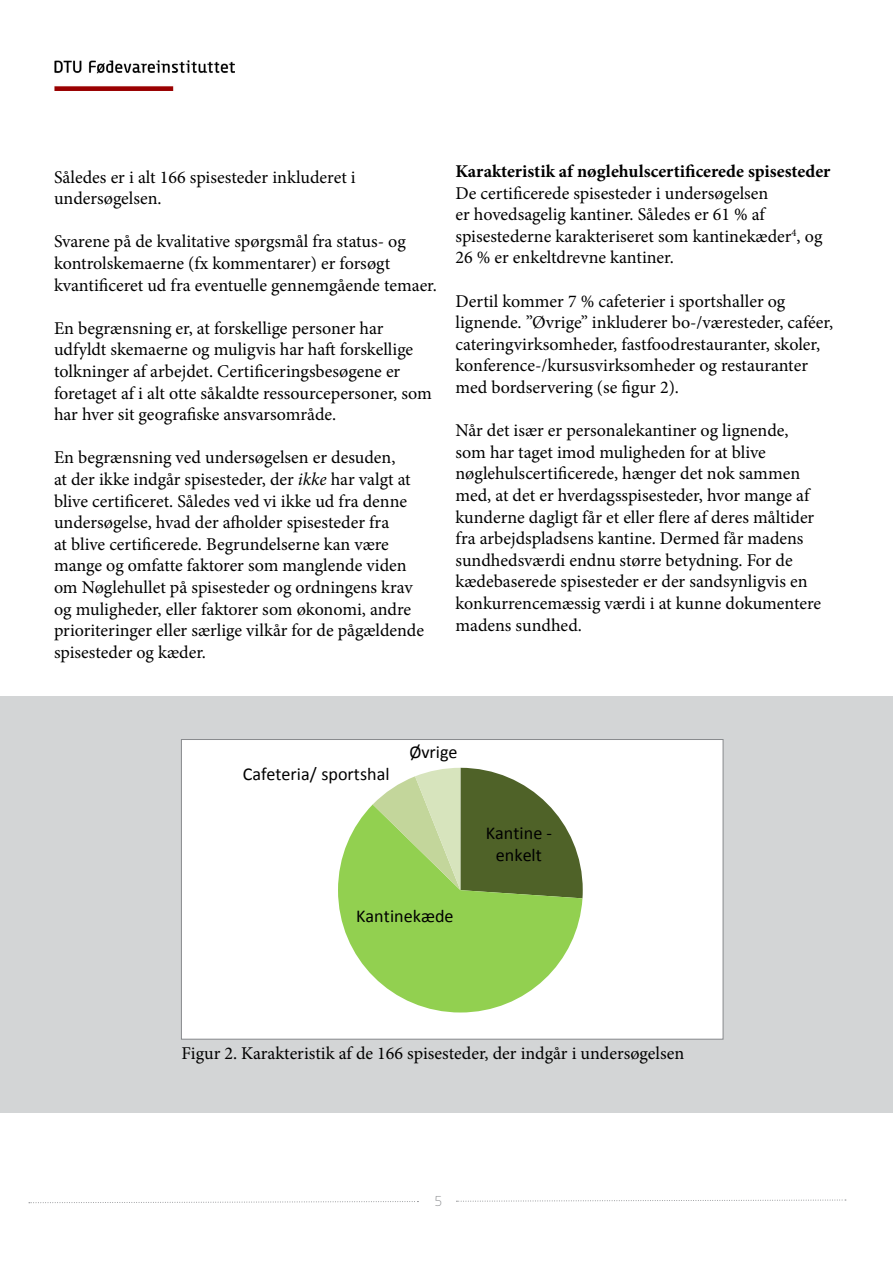
<style>
.page{position:relative;width:893px;height:1263px;background:#fff}
.page>*{position:absolute;margin:0;border:0;box-sizing:border-box;transform-origin:0 0}
.t1{font:18.15px/22.4px "Calibri";color:#000;text-align:center}
.t2{font:18px/21.6px "Minion Pro";color:#000}
.t3{font:700 18px "Minion Pro";color:#000}
.t4{font:300 13.5px "Neo Sans Std";color:#888a8d}
.s1{font-style:italic}
</style>
<div class="page">
<svg style="left:29px;top:1201px;width:389px;height:2px"></svg>
<svg style="left:456px;top:1199px;width:390px;height:3px"></svg>
<img style="left:54px;top:61px;width:180px;height:30px">
<div style="left:0;top:696px;width:893px;height:416px;background:#d3d5d6"></div>
<svg style="left:183px;top:741px;width:538px;height:296px;background:#dbe9cb"></svg>
<div style="left:181px;top:739px;width:542px;height:300px;border:1px solid #888a8d"></div>
<p class="t2" style="left:54px;top:166px;width:303px">Således er i alt 166 spisesteder inkluderet i undersøgelsen.</p>
<p class="t2" style="left:54px;top:231px;width:384px">Svarene på de kvalitative spørgsmål fra status- og kontrolskemaerne (fx kommentarer) er forsøgt kvantificeret ud fra eventuelle gennemgående temaer.</p>
<p class="t2" style="left:54px;top:317px;width:379px">En begrænsning er, at forskellige personer har udfyldt skemaerne og muligvis har haft forskellige tolkninger af arbejdet. Certificeringsbesøgene er foretaget af i alt otte såkaldte ressourcepersoner, som har hver sit geografiske ansvarsområde.</p>
<p class="t2" style="left:54px;top:447px;width:372px">En begrænsning ved undersøgelsen er desuden,<br>at der ikke indgår spisesteder, der <span class="s1">ikke</span> har valgt at blive certificeret. Således ved vi ikke ud fra denne undersøgelse, hvad der afholder spisesteder fra<br>at blive certificerede. Begrundelserne kan være mange og omfatte faktorer som manglende viden om Nøglehullet på spisesteder og ordningens krav og muligheder, eller faktorer som økonomi, andre prioriteringer eller særlige vilkår for de pågældende spisesteder og kæder.</p>
<p class="t3" style="left:455px;top:158px;width:377px">Karakteristik af nøglehulscertificerede spisesteder</p>
<p class="t2" style="left:455px;top:182px;width:368px">De certificerede spisesteder i undersøgelsen<br>er hovedsagelig kantiner. Således er 61 % af spisestederne karakteriseret som kantinekæder<sup>4</sup>, og 26 % er enkeltdrevne kantiner.</p>
<p class="t2" style="left:455px;top:290px;width:379px">Dertil kommer 7 % cafeterier i sportshaller og lignende. ”Øvrige” inkluderer bo-/væresteder, caféer, cateringvirksomheder, fastfoodrestauranter, skoler, konference-/kursusvirksomheder og restauranter med bordservering (se figur 2).</p>
<p class="t2" style="left:455px;top:420px;width:367px">Når det især er personalekantiner og lignende, som har taget imod muligheden for at blive nøglehulscertificerede, hænger det nok sammen med, at det er hverdagsspisesteder, hvor mange af kunderne dagligt får et eller flere af deres måltider fra arbejdspladsens kantine. Dermed får madens sundhedsværdi endnu større betydning. For de kædebaserede spisesteder er der sandsynligvis en konkurrencemæssig værdi i at kunne dokumentere madens sundhed.</p>
<p class="t1" style="left:243px;top:763px;width:148px">Cafeteria/ sportshal</p>
<p class="t1" style="left:409px;top:741px;width:50px">Øvrige</p>
<p class="t1" style="left:356px;top:905px;width:99px">Kantinekæde</p>
<p class="t1" style="left:486px;top:822px;width:68px">Kantine - enkelt</p>
<p class="t2" style="left:181px;top:1043px;width:504px">Figur 2. Karakteristik af de 166 spisesteder, der indgår i undersøgelsen</p>
<p class="t4" style="left:435px;top:1193px;width:9px">5</p>
</div>
